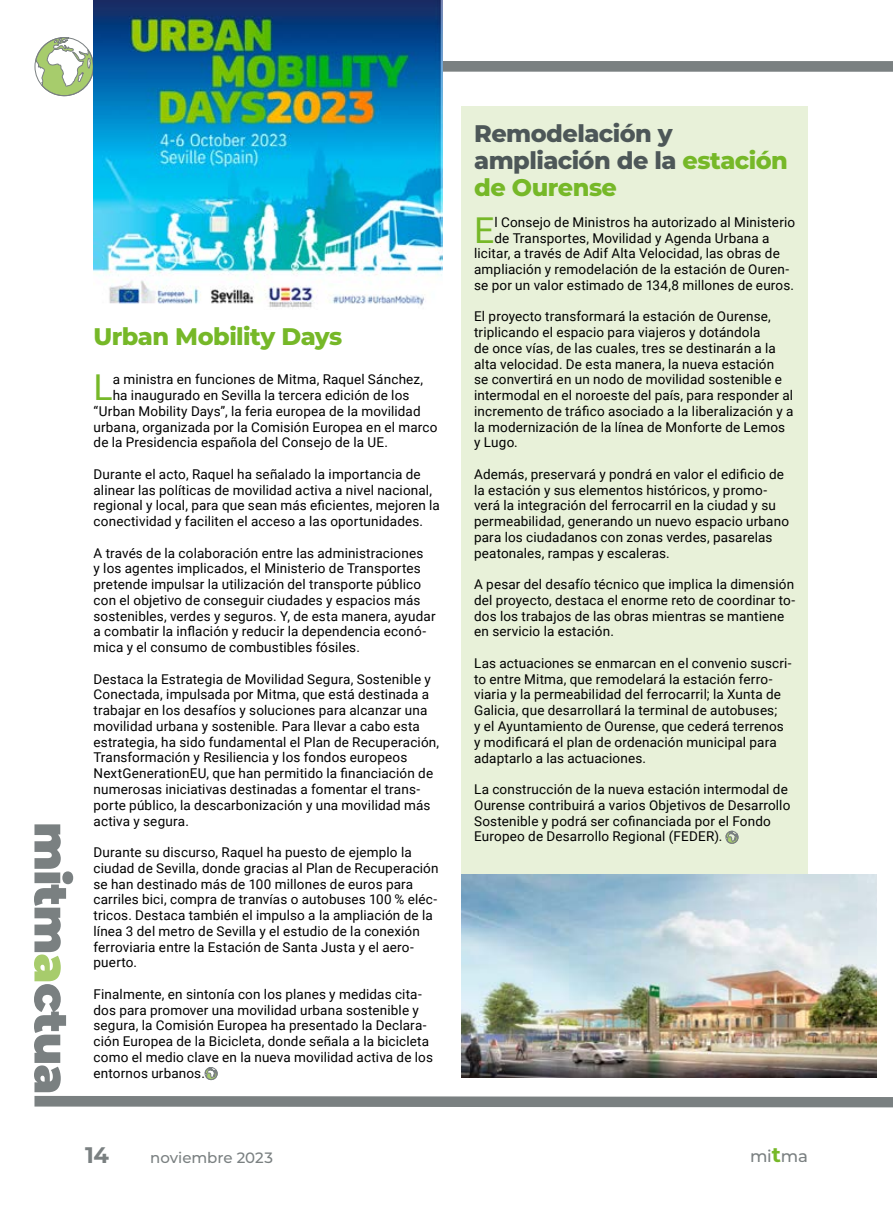
<style>
.page{position:relative;width:893px;height:1212px;background:#fff}
.page>*{position:absolute;margin:0;border:0;box-sizing:border-box;transform-origin:0 0}
.t1{font:35.7px "Roboto";color:#76b828}
.t2{font:800 24px/27px "Montserrat";letter-spacing:-.02em;color:#4d5758}
.t3{font:800 24px "Montserrat";letter-spacing:-.025em;color:#76b828}
.t4{font:700 22.5px "Montserrat";color:#7a8081}
.t5{font:500 16.5px "Montserrat";color:#7a8081}
.t6{font:500 15px "Montserrat";letter-spacing:-.005em;color:#7a8081}
.t7{font:13.5px/15.8px "Roboto";letter-spacing:.01em;color:#000}
.s1{color:#76b828}
.s2{font-weight:700;font-size:21px;color:#76b828}
</style>
<div class="page">
<svg style="left:442px;top:61px;width:451px;height:123px"></svg>
<svg style="left:34px;top:984px;width:859px;height:124px"></svg>
<svg style="left:34px;top:824px;width:39px;height:157px"></svg>
<svg style="left:35px;top:37px;width:59px;height:59px"></svg>
<div style="left:35px;top:37px;width:59px;height:59px;border:1px solid #7a8081;border-radius:50%"></div>
<svg style="left:205px;top:1067px;width:12px;height:13px"></svg>
<div style="left:205px;top:1067px;width:12px;height:13px;border:1px solid #7a8081;border-radius:50%"></div>
<div style="left:461px;top:106px;width:347px;height:768px;background:#e8f1d9"></div>
<svg style="left:726px;top:831px;width:12px;height:12px"></svg>
<div style="left:726px;top:831px;width:12px;height:12px;border:1px solid #7a8081;border-radius:50%"></div>
<img style="left:94px;top:0;width:348px;height:308px">
<img style="left:461px;top:874px;width:415px;height:203px">
<h2 class="t3" style="left:94px;top:318px;width:250px">Urban Mobility Days</h2>
<h1 class="t1" style="left:94px;top:362px;width:21px">L</h1>
<p class="t7" style="left:113px;top:371px;width:312px">a ministra en funciones de Mitma, Raquel Sánchez,</p>
<p class="t7" style="left:113px;top:387px;width:298px">ha inaugurado en Sevilla la tercera edición de los</p>
<p class="t7" style="left:94px;top:403px;width:329px">“Urban Mobility Days”, la feria europea de la movilidad</p>
<p class="t7" style="left:94px;top:418px;width:345px">urbana, organizada por la Comisión Europea en el marco</p>
<p class="t7" style="left:94px;top:434px;width:296px">de la Presidencia española del Consejo de la UE.</p>
<p class="t7" style="left:94px;top:466px;width:348px">Durante el acto, Raquel ha señalado la importancia de alinear las políticas de movilidad activa a nivel nacional, regional y local, para que sean más eficientes, mejoren la conectividad y faciliten el acceso a las oportunidades.</p>
<p class="t7" style="left:94px;top:544px;width:344px">A través de la colaboración entre las administraciones<br>y los agentes implicados, el Ministerio de Transportes pretende impulsar la utilización del transporte público con el objetivo de conseguir ciudades y espacios más sostenibles, verdes y seguros. Y, de esta manera, ayudar a combatir la inflación y reducir la dependencia econó&shy;mica y el consumo de combustibles fósiles.</p>
<p class="t7" style="left:94px;top:670px;width:347px">Destaca la Estrategia de Movilidad Segura, Sostenible y Conectada, impulsada por Mitma, que está destinada a trabajar en los desafíos y soluciones para alcanzar una movilidad urbana y sostenible. Para llevar a cabo esta estrategia, ha sido fundamental el Plan de Recuperación, Transformación y Resiliencia y los fondos europeos NextGenerationEU, que han permitido la financiación de numerosas iniciativas destinadas a fomentar el trans&shy;porte público, la descarbonización y una movilidad más activa y segura.</p>
<p class="t7" style="left:94px;top:844px;width:347px">Durante su discurso, Raquel ha puesto de ejemplo la ciudad de Sevilla, donde gracias al Plan de Recuperación se han destinado más de 100 millones de euros para carriles bici, compra de tranvías o autobuses 100 % eléc&shy;tricos. Destaca también el impulso a la ampliación de la línea 3 del metro de Sevilla y el estudio de la conexión ferroviaria entre la Estación de Santa Justa y el aero&shy;puerto.</p>
<p class="t7" style="left:94px;top:985px;width:341px">Finalmente, en sintonía con los planes y medidas cita&shy;dos para promover una movilidad urbana sostenible y segura, la Comisión Europea ha presentado la Declara&shy;ción Europea de la Bicicleta, donde señala a la bicicleta como el medio clave en la nueva movilidad activa de los entornos urbanos.</p>
<h2 class="t2" style="left:474px;top:119px;width:315px">Remodelación y ampliación de la <span class="s1">estación de Ourense</span></h2>
<h1 class="t1" style="left:474px;top:205px;width:22px">E</h1>
<p class="t7" style="left:494px;top:214px;width:302px">l Consejo de Ministros ha autorizado al Ministerio</p>
<p class="t7" style="left:494px;top:229px;width:277px">de Transportes, Movilidad y Agenda Urbana a</p>
<p class="t7" style="left:474px;top:245px;width:307px">licitar, a través de Adif Alta Velocidad, las obras de</p>
<p class="t7" style="left:474px;top:261px;width:316px">ampliación y remodelación de la estación de Ouren-</p>
<p class="t7" style="left:474px;top:277px;width:321px">se por un valor estimado de 134,8 millones de euros.</p>
<p class="t7" style="left:474px;top:308px;width:321px">El proyecto transformará la estación de Ourense, triplicando el espacio para viajeros y dotándola<br>de once vías, de las cuales, tres se destinarán a la alta velocidad. De esta manera, la nueva estación<br>se convertirá en un nodo de movilidad sostenible e intermodal en el noroeste del país, para responder al incremento de tráfico asociado a la liberalización y a la modernización de la línea de Monforte de Lemos y Lugo.</p>
<p class="t7" style="left:474px;top:466px;width:316px">Además, preservará y pondrá en valor el edificio de la estación y sus elementos históricos, y promo&shy;verá la integración del ferrocarril en la ciudad y su permeabilidad, generando un nuevo espacio urbano para los ciudadanos con zonas verdes, pasarelas peatonales, rampas y escaleras.</p>
<p class="t7" style="left:474px;top:576px;width:323px">A pesar del desafío técnico que implica la dimensión del proyecto, destaca el enorme reto de coordinar to&shy;dos los trabajos de las obras mientras se mantiene en servicio la estación.</p>
<p class="t7" style="left:474px;top:655px;width:319px">Las actuaciones se enmarcan en el convenio suscri&shy;to entre Mitma, que remodelará la estación ferro&shy;viaria y la permeabilidad del ferrocarril; la Xunta de Galicia, que desarrollará la terminal de autobuses;<br>y el Ayuntamiento de Ourense, que cederá terrenos y modificará el plan de ordenación municipal para adaptarlo a las actuaciones.</p>
<p class="t7" style="left:474px;top:781px;width:318px">La construcción de la nueva estación intermodal de Ourense contribuirá a varios Objetivos de Desarrollo Sostenible y podrá ser cofinanciada por el Fondo Europeo de Desarrollo Regional (FEDER).</p>
<h3 class="t4" style="left:85px;top:1139px;width:25px">14</h3>
<p class="t6" style="left:150px;top:1147px;width:124px">noviembre 2023</p>
<p class="t5" style="left:750px;top:1144px;width:59px">mi<span class="s2">t</span>ma</p>
</div>
